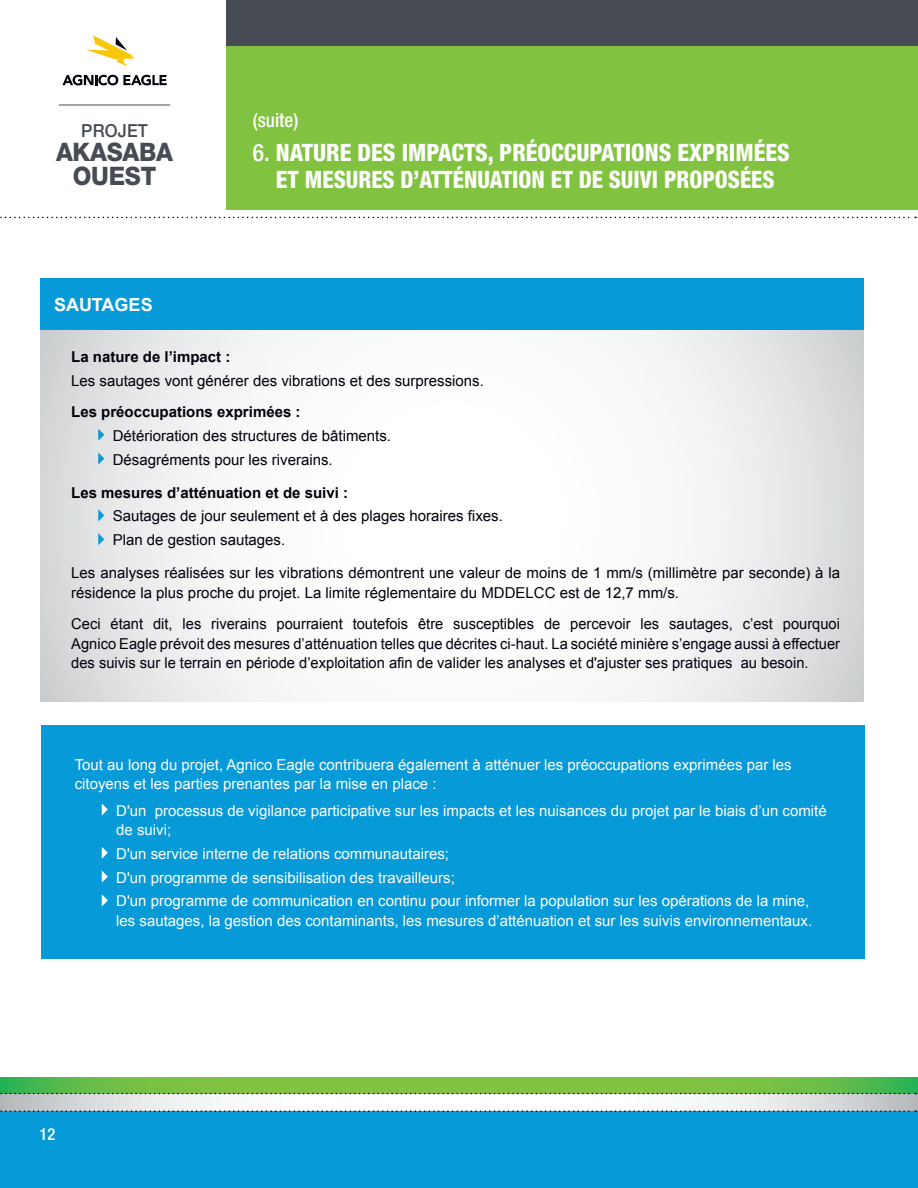
<style>
.page{position:relative;width:918px;height:1188px;background:#fff}
.page>*{position:absolute;margin:0;border:0;box-sizing:border-box;transform-origin:0 0}
.t1{font:800 25.5px/24px "Helvetica Neue";letter-spacing:-.01em;color:#464b54;text-align:center;scale:.94 1}
.t2{font:800 condensed 24px/27px "Helvetica Neue";color:#fff;text-align:center}
.t3{font:500 condensed 19.5px "Helvetica Neue";color:#fff}
.t4{font:700 18px "Arial";color:#fff}
.t5{font:500 18px "Helvetica Neue";letter-spacing:.01em;color:#464b54;scale:.94 1}
.t6{font:500 condensed 16.5px "Helvetica Neue";color:#fff}
.List_Paragraph{font:15px/19.5px "Arial";color:#00000b}
.t7{font:15px/19.5px "Arial";color:#fff}
.t8{font:700 15px "Arial";color:#00000b}
.s1{font-weight:500}
</style>
<div class="page">
<svg style="left:0;top:1093px;width:918px;height:18px"></svg>
<div style="left:0;top:1111px;width:918px;height:77px;background:#069ad9"></div>
<svg style="left:0;top:1110px;width:916px;height:2px"></svg>
<svg style="left:0;top:1078px;width:918px;height:15px"></svg>
<svg style="left:0;top:1093px;width:916px;height:1px"></svg>
<div style="left:106px;top:0;width:812px;height:47px;background:#464b54"></div>
<div style="left:106px;top:47px;width:812px;height:163px;background:#81c340"></div>
<div style="left:0;top:0;width:226px;height:218px;background:#fff"></div>
<svg style="left:62px;top:75px;width:105px;height:10px"></svg>
<svg style="left:86px;top:35px;width:48px;height:31px"></svg>
<hr style="left:59px;top:105px;width:111px;height:1px;background:#464b54">
<svg style="left:0;top:217px;width:916px;height:1px"></svg>
<svg style="left:40px;top:330px;width:824px;height:372px"></svg>
<svg style="left:98px;top:429px;width:6px;height:12px"></svg>
<svg style="left:98px;top:453px;width:6px;height:12px"></svg>
<svg style="left:98px;top:509px;width:6px;height:12px"></svg>
<svg style="left:98px;top:533px;width:6px;height:12px"></svg>
<div style="left:41px;top:726px;width:824px;height:233px;background:#069ad9"></div>
<svg style="left:102px;top:803px;width:6px;height:12px"></svg>
<svg style="left:102px;top:847px;width:6px;height:12px"></svg>
<svg style="left:102px;top:871px;width:6px;height:12px"></svg>
<svg style="left:102px;top:894px;width:6px;height:12px"></svg>
<div style="left:40px;top:278px;width:824px;height:52px;background:#069ad9"></div>
<p class="t5" style="left:81px;top:120px;width:72px">PROJET</p>
<h1 class="t1" style="left:56px;top:140px;width:126px">AKASABA<br>OUEST</h1>
<p class="t4" style="left:54px;top:292px;width:100px">SAUTAGES</p>
<p class="t3" style="left:253px;top:109px;width:47px">(suite)</p>
<p class="t2" style="left:253px;top:138px;width:539px"><span class="s1">6.</span> NATURE DES IMPACTS, PRÉOCCUPATIONS EXPRIMÉES<br>ET MESURES D’ATTÉNUATION ET DE SUIVI PROPOSÉES</p>
<p class="t8" style="left:71px;top:347px;width:161px">La nature de l’impact :</p>
<p class="List_Paragraph" style="left:71px;top:371px;width:414px">Les sautages vont générer des vibrations et des surpressions.</p>
<p class="t8" style="left:71px;top:402px;width:231px">Les préoccupations exprimées :</p>
<p class="List_Paragraph" style="left:113px;top:426px;width:280px">Détérioration des structures de bâtiments.</p>
<p class="List_Paragraph" style="left:113px;top:450px;width:222px">Désagréments pour les riverains.</p>
<p class="t8" style="left:71px;top:482px;width:278px">Les mesures d’atténuation et de suivi :</p>
<p class="List_Paragraph" style="left:113px;top:507px;width:392px">Sautages de jour seulement et à des plages horaires fixes.</p>
<p class="List_Paragraph" style="left:113px;top:530px;width:174px">Plan de gestion sautages.</p>
<p class="List_Paragraph" style="left:71px;top:563px;width:770px">Les analyses réalisées sur les vibrations démontrent une valeur de moins de 1 mm/s (millimètre par seconde) à la résidence la plus proche du projet. La limite réglementaire du MDDELCC est de 12,7 mm/s.</p>
<p class="List_Paragraph" style="left:71px;top:614px;width:770px;text-align:justify">Ceci étant dit, les riverains pourraient toutefois être susceptibles de percevoir les sautages, c’est pourquoi Agnico Eagle prévoit des mesures d’atténuation telles que décrites ci-haut. La société minière s’engage aussi à effectuer des suivis sur le terrain en période d’exploitation afin de valider les analyses et d'ajuster ses pratiques au besoin.</p>
<p class="t7" style="left:75px;top:755px;width:719px">Tout au long du projet, Agnico Eagle contribuera également à atténuer les préoccupations exprimées par les citoyens et les parties prenantes par la mise en place :</p>
<p class="t7" style="left:116px;top:801px;width:712px">D'un processus de vigilance participative sur les impacts et les nuisances du projet par le biais d’un comité de suivi;</p>
<p class="t7" style="left:116px;top:842px;width:695px;line-height:23.9px">D'un service interne de relations communautaires;<br>D'un programme de sensibilisation des travailleurs;<br>D'un programme de communication en continu pour informer la population sur les opérations de la mine,</p>
<p class="t7" style="left:116px;top:911px;width:698px">les sautages, la gestion des contaminants, les mesures d’atténuation et sur les suivis environnementaux.</p>
<p class="t6" style="left:40px;top:1124px;width:17px">12</p>
</div>
